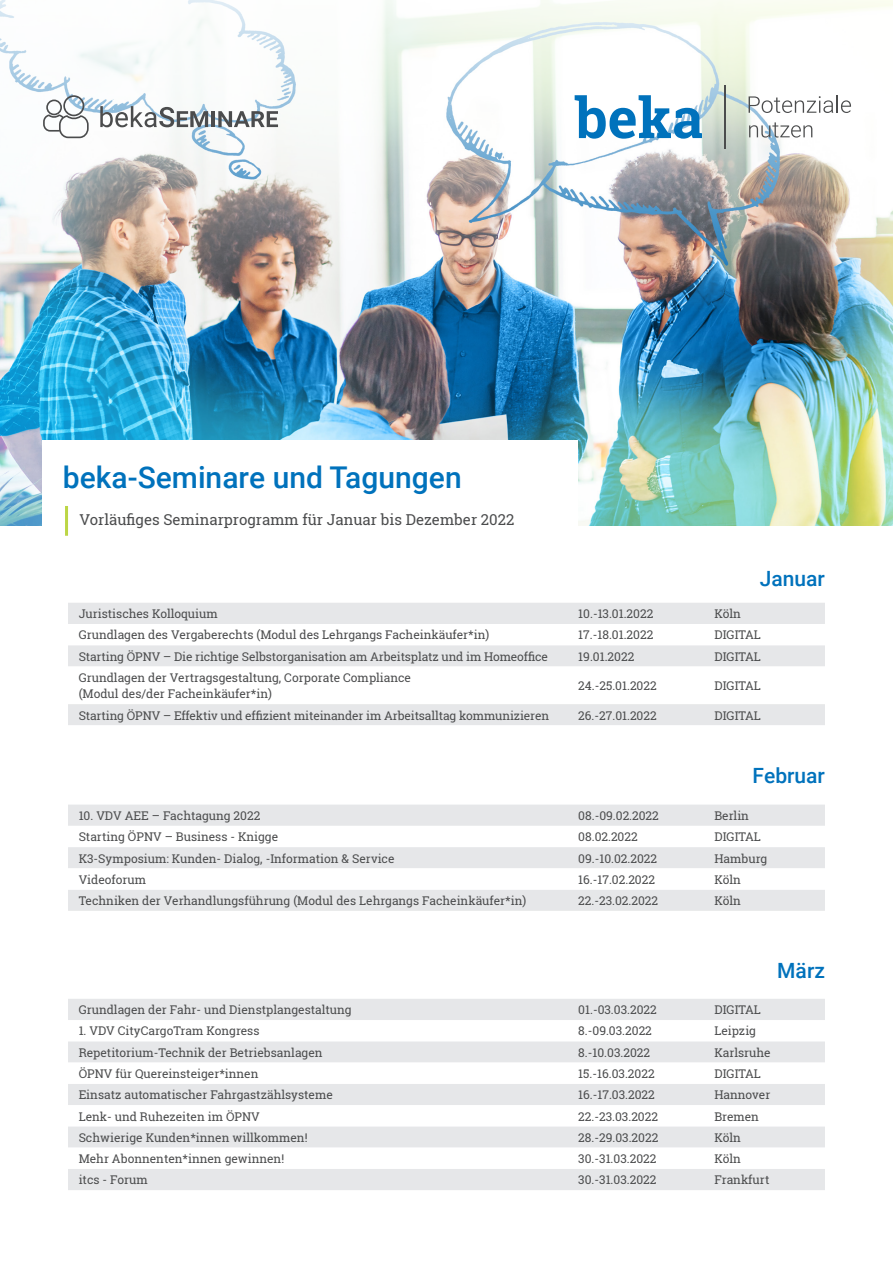
<style>
.page{position:relative;width:893px;height:1263px;background:#fff}
.page>*{position:absolute;margin:0;border:0;box-sizing:border-box;transform-origin:0 0}
.Absatzformat_2{font:500 30px "Roboto";color:#0072bc}
.Zwischenüberschrift{font:500 21px "Roboto";color:#0072bc}
.Headline_Bold{font:15px "Roboto Slab";color:#4b4c4d}
.t1{font:12px/16.5px "Roboto Slab";color:#4b4c4d}
</style>
<div class="page">
<img style="left:0;top:350px;width:893px;height:175px">
<div style="left:43px;top:440px;width:535px;height:93px;background:#fff"></div>
<hr style="left:65px;top:506px;width:3px;height:30px;background:#bcd646">
<img style="left:0;top:0;width:893px;height:350px">
<svg style="left:575px;top:95px;width:127px;height:44px"></svg>
<hr style="left:724px;top:85px;width:2px;height:64px;background:#4b4c4d">
<svg style="left:749px;top:122px;width:63px;height:16px"></svg>
<svg style="left:749px;top:96px;width:102px;height:17px"></svg>
<svg style="left:100px;top:106px;width:108px;height:21px"></svg>
<hr style="left:212px;top:111px;width:3px;height:16px;background:#4b4c4d">
<svg style="left:218px;top:111px;width:60px;height:16px"></svg>
<svg style="left:43px;top:95px;width:46px;height:43px"></svg>
<div style="left:68px;top:603px;width:757px;height:21px;background:#e6e7e9"></div>
<svg style="left:68px;top:645px;width:757px;height:80px;fill:#e8e9ea"></svg>
<div style="left:68px;top:804px;width:757px;height:107px;background:#e6e7e9"></div>
<svg style="left:68px;top:826px;width:757px;height:64px"></svg>
<div style="left:68px;top:999px;width:757px;height:191px;background:#e6e7e9"></div>
<svg style="left:68px;top:1020px;width:757px;height:149px"></svg>
<p class="Absatzformat_2" style="left:63px;top:456px;width:400px">beka-Seminare und Tagungen</p>
<p class="Headline_Bold" style="left:79px;top:509px;width:436px">Vorläufiges Seminarprogramm für Januar bis Dezember 2022</p>
<p class="Zwischenüberschrift" style="left:760px;top:563px;width:67px">Januar</p>
<p class="t1" style="left:79px;top:605px;width:141px">Juristisches Kolloquium</p>
<p class="t1" style="left:578px;top:605px;width:77px">10.-13.01.2022</p>
<p class="t1" style="left:714px;top:605px;width:28px">Köln</p>
<p class="t1" style="left:79px;top:627px;width:412px">Grundlagen des Vergaberechts (Modul des Lehrgangs Facheinkäufer*in)</p>
<p class="t1" style="left:578px;top:627px;width:76px">17.-18.01.2022</p>
<p class="t1" style="left:714px;top:627px;width:48px">DIGITAL</p>
<p class="t1" style="left:79px;top:648px;width:471px">Starting ÖPNV – Die richtige Selbstorganisation am Arbeitsplatz und im Homeoffice</p>
<p class="t1" style="left:578px;top:648px;width:57px">19.01.2022</p>
<p class="t1" style="left:714px;top:648px;width:48px">DIGITAL</p>
<p class="t1" style="left:79px;top:669px;width:334px">Grundlagen der Vertragsgestaltung, Corporate Compliance (Modul des/der Facheinkäufer*in)</p>
<p class="t1" style="left:578px;top:677px;width:80px">24.-25.01.2022</p>
<p class="t1" style="left:714px;top:677px;width:48px">DIGITAL</p>
<p class="t1" style="left:79px;top:707px;width:472px">Starting ÖPNV – Effektiv und effizient miteinander im Arbeitsalltag kommunizieren</p>
<p class="t1" style="left:578px;top:707px;width:80px">26.-27.01.2022</p>
<p class="t1" style="left:714px;top:707px;width:48px">DIGITAL</p>
<p class="Zwischenüberschrift" style="left:752px;top:761px;width:74px">Februar</p>
<p class="t1" style="left:79px;top:807px;width:183px">10. VDV AEE – Fachtagung 2022</p>
<p class="t1" style="left:578px;top:807px;width:82px">08.-09.02.2022</p>
<p class="t1" style="left:714px;top:807px;width:36px">Berlin</p>
<p class="t1" style="left:79px;top:828px;width:201px">Starting ÖPNV – Business - Knigge</p>
<p class="t1" style="left:578px;top:828px;width:61px">08.02.2022</p>
<p class="t1" style="left:714px;top:828px;width:48px">DIGITAL</p>
<p class="t1" style="left:79px;top:850px;width:317px">K3-Symposium: Kunden- Dialog, -Information &amp; Service</p>
<p class="t1" style="left:578px;top:850px;width:80px">09.-10.02.2022</p>
<p class="t1" style="left:714px;top:850px;width:55px">Hamburg</p>
<p class="t1" style="left:79px;top:871px;width:69px">Videoforum</p>
<p class="t1" style="left:578px;top:871px;width:78px">16.-17.02.2022</p>
<p class="t1" style="left:714px;top:871px;width:28px">Köln</p>
<p class="t1" style="left:79px;top:892px;width:449px">Techniken der Verhandlungsführung (Modul des Lehrgangs Facheinkäufer*in)</p>
<p class="t1" style="left:578px;top:892px;width:81px">22.-23.02.2022</p>
<p class="t1" style="left:714px;top:892px;width:28px">Köln</p>
<p class="Zwischenüberschrift" style="left:777px;top:955px;width:49px">März</p>
<p class="t1" style="left:79px;top:1001px;width:275px">Grundlagen der Fahr- und Dienstplangestaltung</p>
<p class="t1" style="left:578px;top:1001px;width:80px">01.-03.03.2022</p>
<p class="t1" style="left:714px;top:1001px;width:48px">DIGITAL</p>
<p class="t1" style="left:79px;top:1023px;width:182px">1. VDV CityCargoTram Kongress</p>
<p class="t1" style="left:578px;top:1023px;width:75px">8.-09.03.2022</p>
<p class="t1" style="left:714px;top:1023px;width:43px">Leipzig</p>
<p class="t1" style="left:79px;top:1044px;width:245px">Repetitorium-Technik der Betriebsanlagen</p>
<p class="t1" style="left:578px;top:1044px;width:73px">8.-10.03.2022</p>
<p class="t1" style="left:714px;top:1044px;width:58px">Karlsruhe</p>
<p class="t1" style="left:79px;top:1065px;width:181px">ÖPNV für Quereinsteiger*innen</p>
<p class="t1" style="left:578px;top:1065px;width:78px">15.-16.03.2022</p>
<p class="t1" style="left:714px;top:1065px;width:48px">DIGITAL</p>
<p class="t1" style="left:79px;top:1086px;width:256px">Einsatz automatischer Fahrgastzählsysteme</p>
<p class="t1" style="left:578px;top:1086px;width:78px">16.-17.03.2022</p>
<p class="t1" style="left:714px;top:1086px;width:57px">Hannover</p>
<p class="t1" style="left:79px;top:1108px;width:183px">Lenk- und Ruhezeiten im ÖPNV</p>
<p class="t1" style="left:578px;top:1108px;width:81px">22.-23.03.2022</p>
<p class="t1" style="left:714px;top:1108px;width:46px">Bremen</p>
<p class="t1" style="left:79px;top:1129px;width:230px">Schwierige Kunden*innen willkommen!</p>
<p class="t1" style="left:578px;top:1129px;width:82px">28.-29.03.2022</p>
<p class="t1" style="left:714px;top:1129px;width:28px">Köln</p>
<p class="t1" style="left:79px;top:1150px;width:207px">Mehr Abonnenten*innen gewinnen!</p>
<p class="t1" style="left:578px;top:1150px;width:80px">30.-31.03.2022</p>
<p class="t1" style="left:714px;top:1150px;width:28px">Köln</p>
<p class="t1" style="left:79px;top:1171px;width:71px">itcs - Forum</p>
<p class="t1" style="left:578px;top:1171px;width:80px">30.-31.03.2022</p>
<p class="t1" style="left:714px;top:1171px;width:56px">Frankfurt</p>
</div>
